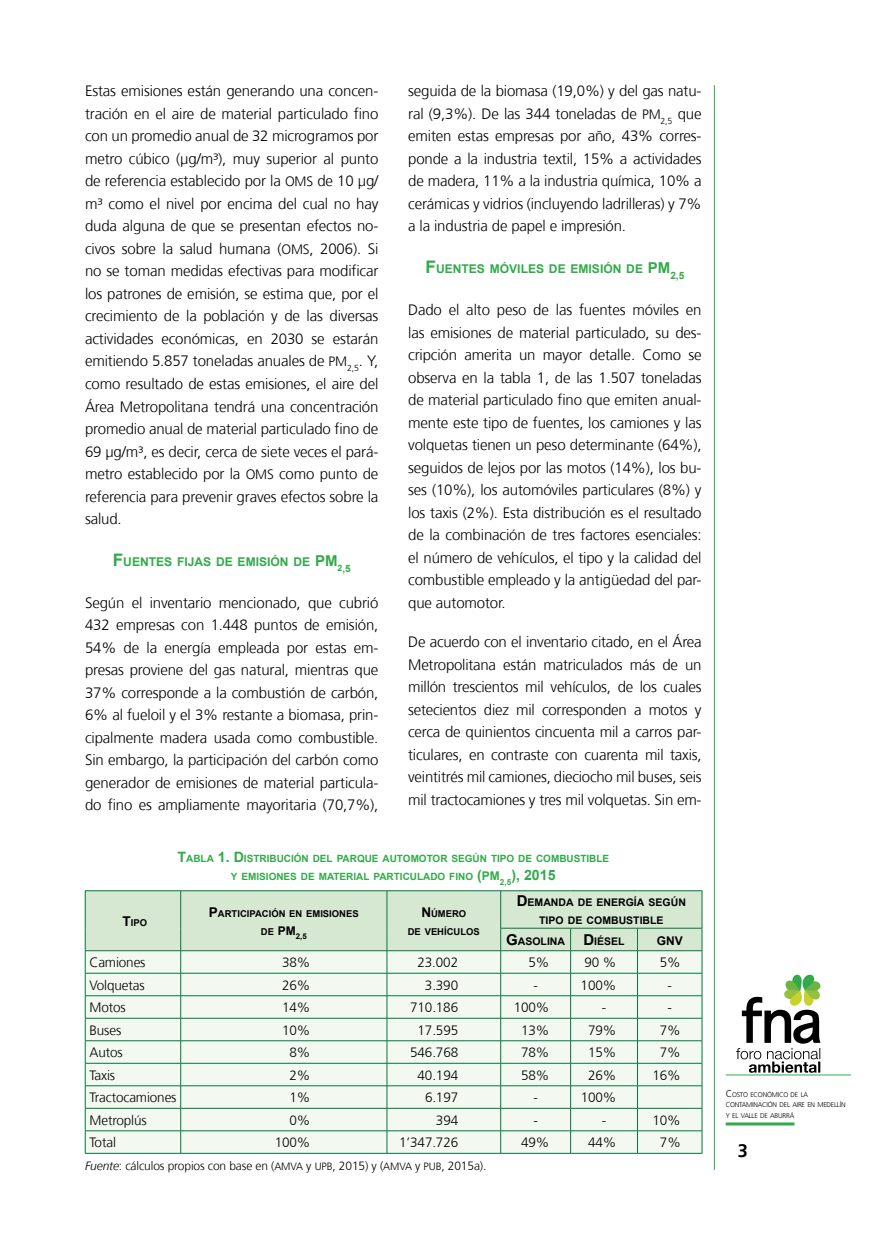
<style>
.page{position:relative;width:893px;height:1255px;background:#fff}
.page>*{position:absolute;margin:0;border:0;box-sizing:border-box;transform-origin:0 0}
.t1{font:700 18px "Frutiger";color:#000}
.t2{font:300 15px/22.5px "Frutiger";letter-spacing:-.01em;color:#000;text-align:justify}
.t3{font:300 13.5px "Frutiger";letter-spacing:-.01em;color:#000}
.t4{font:700 12.15px "Arial";color:#32aa4a}
.t5{font:300 12px "Frutiger";letter-spacing:-.01em;color:#000}
.t6{font:700 12px "Arial";color:#000}
.t7{font:700 10.5px/18px "Arial";color:#000;text-align:center}
.t8{font:700 10.05px/18px "Arial";color:#32aa4a;text-align:center}
.t9{font:700 9.45px/18px "Arial";color:#000;text-align:center}
.t10{font:700 7.8px "Arial";color:#000}
.t11{font:300 6.9px/10.8px "Frutiger";letter-spacing:-.03em;color:#000}
.s1{font-size:13.5px}
.s2{font-size:17.25px}
.s3{font-size:15px}
.s4{font-size:14.25px}
.s5{font-size:12px}
.s6{font-style:italic}
.s7{font-size:10.5px}
.s8{font-size:9.75px}
</style>
<div class="page">
<hr style="left:714px;top:85px;width:1px;height:1084px;background:#32aa4a">
<hr style="left:726px;top:1074px;width:125px;height:1px;background:#32aa4a">
<hr style="left:726px;top:1122px;width:68px;height:3px;background:#32aa4a">
<svg style="left:736px;top:974px;width:84px;height:98px"></svg>
<svg style="left:85px;top:890px;width:618px;height:263px"></svg>
<hr style="left:85px;top:1152px;width:96px;height:1px;background:#007740">
<hr style="left:181px;top:1152px;width:206px;height:1px;background:#007740">
<hr style="left:387px;top:1152px;width:114px;height:1px;background:#007740">
<hr style="left:501px;top:1152px;width:70px;height:1px;background:#007740">
<hr style="left:571px;top:1152px;width:66px;height:1px;background:#007740">
<hr style="left:637px;top:1152px;width:65px;height:1px;background:#007740">
<p class="t2" style="left:85px;top:80px;width:295px">Estas emisiones están generando una concen&shy;tración en el aire de material particulado fino con un promedio anual de 32 microgramos por metro cúbico (µg/m³), muy superior al punto de referencia establecido por la <span class="s1">OMS</span> de 10 µg/ m³ como el nivel por encima del cual no hay duda alguna de que se presentan efectos no&shy;civos sobre la salud humana (<span class="s1">OMS</span>, 2006). Si no se toman medidas efectivas para modificar los patrones de emisión, se estima que, por el crecimiento de la población y de las diversas actividades económicas, en 2030 se estarán emitiendo 5.857 toneladas anuales de <span class="s1">PM</span><sub>2,5</sub>. Y, como resultado de estas emisiones, el aire del Área Metropolitana tendrá una concentración promedio anual de material particulado fino de 69 µg/m³, es decir, cerca de siete veces el pará&shy;metro establecido por la <span class="s1">OMS</span> como punto de referencia para prevenir graves efectos sobre la salud.</p>
<p class="t4" style="left:113px;top:553px;width:239px"><span class="s2">F</span>UENTES FIJAS DE EMISIÓN DE <span class="s3">PM</span><sub>2</sub><sub>,5</sub></p>
<p class="t2" style="left:85px;top:591px;width:295px">Según el inventario mencionado, que cubrió 432 empresas con 1.448 puntos de emisión, 54% de la energía empleada por estas em&shy;presas proviene del gas natural, mientras que 37% corresponde a la combustión de carbón, 6% al fueloil y el 3% restante a biomasa, prin&shy;cipalmente madera usada como combustible.<br>Sin embargo, la participación del carbón como generador de emisiones de material particula&shy;do fino es ampliamente mayoritaria (70,7%),</p>
<p class="t2" style="left:408px;top:80px;width:295px">seguida de la biomasa (19,0%) y del gas natu&shy;ral (9,3%). De las 344 toneladas de <span class="s1">PM</span><sub>2,5</sub> que emiten estas empresas por año, 43% corres&shy;ponde a la industria textil, 15% a actividades de madera, 11% a la industria química, 10% a cerámicas y vidrios (incluyendo ladrilleras) y 7% a la industria de papel e impresión.</p>
<p class="t4" style="left:425px;top:261px;width:260px"><span class="s2">F</span>UENTES MÓVILES DE EMISIÓN DE <span class="s3">PM</span><sub>2,5</sub></p>
<p class="t2" style="left:408px;top:299px;width:295px">Dado el alto peso de las fuentes móviles en las emisiones de material particulado, su des&shy;cripción amerita un mayor detalle. Como se observa en la tabla 1, de las 1.507 toneladas de material particulado fino que emiten anual&shy;mente este tipo de fuentes, los camiones y las volquetas tienen un peso determinante (64%), seguidos de lejos por las motos (14%), los bu&shy;ses (10%), los automóviles particulares (8%) y los taxis (2%). Esta distribución es el resultado de la combinación de tres factores esenciales: el número de vehículos, el tipo y la calidad del combustible empleado y la antigüedad del par&shy;que automotor.</p>
<p class="t2" style="left:408px;top:631px;width:295px">De acuerdo con el inventario citado, en el Área Metropolitana están matriculados más de un millón trescientos mil vehículos, de los cuales setecientos diez mil corresponden a motos y cerca de quinientos cincuenta mil a carros par&shy;ticulares, en contraste con cuarenta mil taxis, veintitrés mil camiones, dieciocho mil buses, seis mil tractocamiones y tres mil volquetas. Sin em-</p>
<p class="t9" style="left:123px;top:913px;width:26px"><span class="s1">T</span>IPO</p>
<p class="t8" style="left:177px;top:850px;width:433px"><span class="s4">T</span>ABLA <span class="s4">1. D</span>ISTRIBUCIÓN DEL PARQUE AUTOMOTOR SEGÚN TIPO DE COMBUSTIBLE<br>Y EMISIONES DE MATERIAL PARTICULADO FINO <span class="s4">(</span><span class="s5">PM</span><sub>2,5</sub><span class="s4">), 2015</span></p>
<p class="t9" style="left:209px;top:904px;width:151px"><span class="s1">P</span>ARTICIPACIÓN EN EMISIONES</p>
<p class="t10" style="left:261px;top:931px;width:47px"><sup>DE</sup> <sup>PM</sup>2,5</p>
<p class="t9" style="left:408px;top:904px;width:74px"><span class="s1">N</span> ÚMERO<br>DE VEHÍCULOS</p>
<p class="t7" style="left:517px;top:893px;width:171px"><span class="s3">D</span>EMANDA DE ENERGÍA SEGÚN<br>TIPO DE COMBUSTIBLE</p>
<p class="t7" style="left:506px;top:932px;width:120px"><span class="s3">G</span>ASOLINA <span class="s3">D</span>IÉSEL</p>
<p class="t6" style="left:657px;top:932px;width:28px">GN V</p>
<p class="t3" style="left:89px;top:954px;width:58px">Camiones</p>
<p class="t3" style="left:282px;top:954px;width:30px">38%</p>
<p class="t3" style="left:418px;top:954px;width:42px">23.002</p>
<p class="t3" style="left:528px;top:954px;width:22px">5%</p>
<p class="t3" style="left:584px;top:954px;width:33px">90 %</p>
<p class="t3" style="left:660px;top:954px;width:22px">5%</p>
<p class="t3" style="left:89px;top:977px;width:57px">Volquetas</p>
<p class="t3" style="left:282px;top:977px;width:30px">26%</p>
<p class="t3" style="left:425px;top:977px;width:35px">3.390</p>
<p class="t3" style="left:581px;top:977px;width:37px">100%</p>
<p class="t3" style="left:90px;top:999px;width:38px">Motos</p>
<p class="t3" style="left:282px;top:999px;width:30px">14%</p>
<p class="t3" style="left:410px;top:999px;width:49px">710.186</p>
<p class="t3" style="left:514px;top:999px;width:37px">100%</p>
<p class="t3" style="left:602px;top:999px;width:6px">-</p>
<p class="t3" style="left:668px;top:999px;width:6px">-</p>
<p class="t3" style="left:90px;top:1022px;width:33px">Buses</p>
<p class="t3" style="left:282px;top:1022px;width:30px">10%</p>
<p class="t3" style="left:418px;top:1022px;width:42px">17.595</p>
<p class="t3" style="left:521px;top:1022px;width:30px">13%</p>
<p class="t3" style="left:588px;top:1022px;width:30px">79%</p>
<p class="t3" style="left:660px;top:1022px;width:22px">7%</p>
<p class="t3" style="left:90px;top:1044px;width:35px">Autos</p>
<p class="t3" style="left:290px;top:1044px;width:22px">8%</p>
<p class="t3" style="left:410px;top:1044px;width:49px">546.768</p>
<p class="t3" style="left:521px;top:1044px;width:30px">78%</p>
<p class="t3" style="left:588px;top:1044px;width:30px">15%</p>
<p class="t3" style="left:660px;top:1044px;width:22px">7%</p>
<p class="t3" style="left:90px;top:1067px;width:27px">Taxis</p>
<p class="t3" style="left:290px;top:1067px;width:22px">2%</p>
<p class="t3" style="left:418px;top:1067px;width:42px">40.194</p>
<p class="t3" style="left:521px;top:1067px;width:30px">58%</p>
<p class="t3" style="left:588px;top:1067px;width:30px">26%</p>
<p class="t3" style="left:653px;top:1067px;width:30px">16%</p>
<p class="t3" style="left:90px;top:1089px;width:88px">Tractocamiones</p>
<p class="t3" style="left:290px;top:1089px;width:22px">1%</p>
<p class="t3" style="left:425px;top:1089px;width:35px">6.197</p>
<p class="t3" style="left:533px;top:1089px;width:6px">-</p>
<p class="t3" style="left:581px;top:1089px;width:37px">100%</p>
<p class="t3" style="left:90px;top:1112px;width:59px">Metroplús</p>
<p class="t3" style="left:290px;top:1112px;width:22px">0%</p>
<p class="t3" style="left:436px;top:1112px;width:24px">394</p>
<p class="t3" style="left:653px;top:1112px;width:30px">10%</p>
<p class="t3" style="left:90px;top:1134px;width:28px">Total</p>
<p class="t3" style="left:275px;top:1134px;width:37px">100%</p>
<p class="t3" style="left:399px;top:1134px;width:60px">1’347.726</p>
<p class="t3" style="left:521px;top:1134px;width:30px">49%</p>
<p class="t3" style="left:588px;top:1134px;width:30px">44%</p>
<p class="t3" style="left:660px;top:1134px;width:22px">7%</p>
<p class="t5" style="left:85px;top:1158px;width:403px"><span class="s6">Fuente</span>: cálculos propios con base en (<span class="s7">AMVA</span> y <span class="s7">UPB</span>, 2015) y (<span class="s7">AMVA</span> y <span class="s7">PUB</span>, 2015a).</p>
<p class="t11" style="left:726px;top:1088px;width:121px"><span class="s8">C</span>OSTO ECONÓMICO DE LA<br>CONTAMINACIÓN DEL AIRE EN MEDELLÍN<br>Y EL VALLE DE ABURRÁ</p>
<p class="t1" style="left:738px;top:1140px;width:12px">3</p>
</div>
